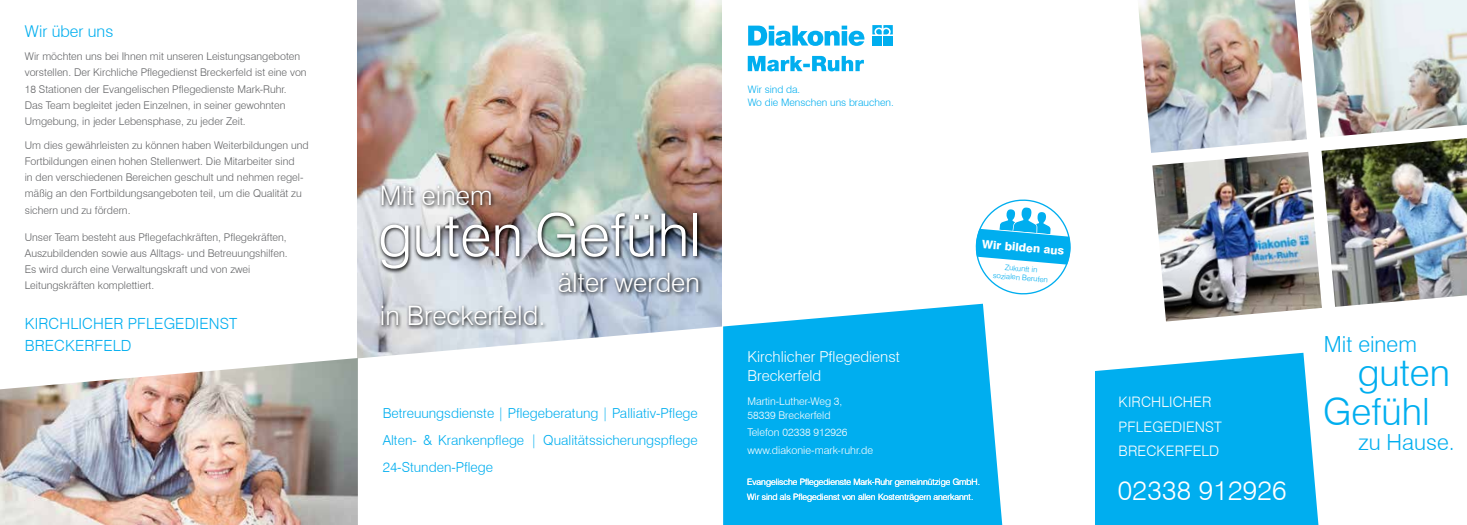
<style>
.page{position:relative;width:1467px;height:525px;background:#fff}
.page>*{position:absolute;margin:0;border:0;box-sizing:border-box;transform-origin:0 0}
.t1{font:300 58.88px "Swiss 721 BT";color:#fff}
.t2{font:300 37.62px/39.4px "Swiss 721 BT";color:#00aeef}
.t3{font:300 27.12px "Swiss 721 BT";letter-spacing:.01em;color:#fff}
.t4{font:300 26.88px "Swiss 721 BT";color:#fff}
.t5{font:300 22.12px "Swiss 721 BT";color:#00aeef}
.t6{font:300 16.25px "Swiss 721 BT";color:#00aeef}
.t7{font:300 15.38px/21.5px "Swiss 721 BT";letter-spacing:.01em;color:#00aeef}
.t8{font:300 15.12px/19px "Swiss 721 BT";color:#fff}
.t9{font:300 14.5px/24.5px "Swiss 721 BT";letter-spacing:.01em;color:#fff}
.t10{font:300 13.75px/26.9px "Swiss 721 BT";color:#00aeef;text-align:justify}
.t11{font:800 11.5px "Swiss 721 BT";color:#fff}
.t12{font:300 10.75px "Swiss 721 BT";color:#fff}
.t13{font:300 10.62px/16.2px "Swiss 721 BT";color:#636466}
.t14{font:300 10.62px/13.8px "Swiss 721 BT";color:#fff}
.t15{font:300 10.25px/12.9px "Swiss 721 BT";color:#00aeef}
.t16{font:300 8.75px/14.8px "Swiss 721 BT";color:#fff}
.t17{font:300 7.75px/9px "Swiss 721 BT";color:#00aeef;text-align:center}
</style>
<div class="page">
<img style="left:1138px;top:0;width:169px;height:153px">
<img style="left:1309px;top:0;width:158px;height:138px">
<img style="left:1152px;top:152px;width:170px;height:169px">
<img style="left:1321px;top:138px;width:146px;height:169px">
<img style="left:358px;top:0;width:364px;height:325px">
<svg style="left:357px;top:325px;width:365px;height:34px"></svg>
<svg style="left:723px;top:303px;width:279px;height:221px;fill:#00aeef"></svg>
<img style="left:0;top:358px;width:358px;height:166px">
<svg style="left:379px;top:183px;width:117px;height:27px"></svg>
<svg style="left:378px;top:214px;width:147px;height:59px"></svg>
<img style="left:535px;top:210px;width:168px;height:52px">
<svg style="left:556px;top:270px;width:148px;height:26px"></svg>
<svg style="left:379px;top:303px;width:169px;height:27px"></svg>
<svg style="left:748px;top:56px;width:116px;height:15px"></svg>
<svg style="left:748px;top:26px;width:116px;height:20px"></svg>
<svg style="left:872px;top:25px;width:21px;height:9px"></svg>
<div style="left:872px;top:36px;width:10px;height:10px;background:#00aeef"></div>
<div style="left:883px;top:36px;width:10px;height:10px;background:#00aeef"></div>
<svg style="left:975px;top:199px;width:96px;height:96px"></svg>
<svg style="left:1095px;top:352px;width:223px;height:172px;fill:#00aeef"></svg>
<h3 class="t6" style="left:25px;top:21px;width:90px">Wir über uns</h3>
<p class="t13" style="left:25px;top:48px;width:283px">Wir möchten uns bei Ihnen mit unseren Leistungsangeboten vorstellen. Der Kirchliche Pflegedienst Breckerfeld ist eine von 18 Stationen der Evangelischen Pflegedienste Mark-Ruhr.<br>Das Team begleitet jeden Einzelnen, in seiner gewohnten Umgebung, in jeder Lebensphase, zu jeder Zeit.</p>
<p class="t13" style="left:25px;top:136px;width:285px">Um dies gewährleisten zu können haben Weiterbildungen und Fortbildungen einen hohen Stellenwert. Die Mitarbeiter sind<br>in den verschiedenen Bereichen geschult und nehmen regel&shy;mäßig an den Fortbildungsangeboten teil, um die Qualität zu sichern und zu fördern.</p>
<p class="t13" style="left:25px;top:228px;width:264px">Unser Team besteht aus Pflegefachkräften, Pflegekräften, Auszubildenden sowie aus Alltags- und Betreuungshilfen.<br>Es wird durch eine Verwaltungskraft und von zwei Leitungskräften komplettiert.</p>
<h3 class="t7" style="left:25px;top:312px;width:205px">Kirchlicher Pflegedienst<br>Breckerfeld</h3>
<h3 class="t4" style="left:380px;top:179px;width:114px">Mit einem</h3>
<h1 class="t1" style="left:378px;top:199px;width:325px">guten Gefühl</h1>
<h3 class="t4" style="left:558px;top:266px;width:144px">älter werden</h3>
<h3 class="t4" style="left:380px;top:299px;width:167px">in Breckerfeld.</h3>
<p class="t10" style="left:383px;top:399px;width:317px">Betreuungsdienste | Pflegeberatung | Palliativ-Pflege Alten- &amp; Krankenpflege | Qualitätssicherungspflege 24-Stunden-Pflege</p>
<p class="t15" style="left:748px;top:83px;width:148px">Wir sind da.<br>Wo die Menschen uns brauchen.</p>
<h3 class="t8" style="left:747px;top:346px;width:154px">Kirchlicher Pflegedienst<br>Breckerfeld</h3>
<p class="t14" style="left:747px;top:394px;width:97px">Martin-Luther-Weg 3,<br>58339 Breckerfeld</p>
<p class="t14" style="left:747px;top:425px;width:102px">Telefon 02338 912926</p>
<p class="t12" style="left:747px;top:443px;width:127px">www.diakonie-mark-ruhr.de</p>
<p class="t11" style="left:983px;top:237px;width:84px;rotate:5deg">Wir bilden aus</p>
<p class="t17" style="left:994px;top:261px;width:58px;rotate:5deg">Zukunft in sozialen Berufen</p>
<h3 class="t9" style="left:1119px;top:389px;width:96px">Kirchlicher<br>Pflegedienst<br>Breckerfeld</h3>
<p class="t16" style="left:747px;top:474px;width:234px">Evangelische Pflegedienste Mark-Ruhr gemeinnützige GmbH .<br>Wir sind als Pflegedienst von allen Kostenträgern anerkannt.</p>
<h3 class="t3" style="left:1118px;top:473px;width:170px">02338 912926</h3>
<h3 class="t5" style="left:1324px;top:331px;width:95px">Mit einem</h3>
<h2 class="t2" style="left:1323px;top:352px;width:128px;text-indent:34px">guten<br>Gefühl</h2>
<h3 class="t5" style="left:1358px;top:429px;width:98px">zu Hause.</h3>
</div>
